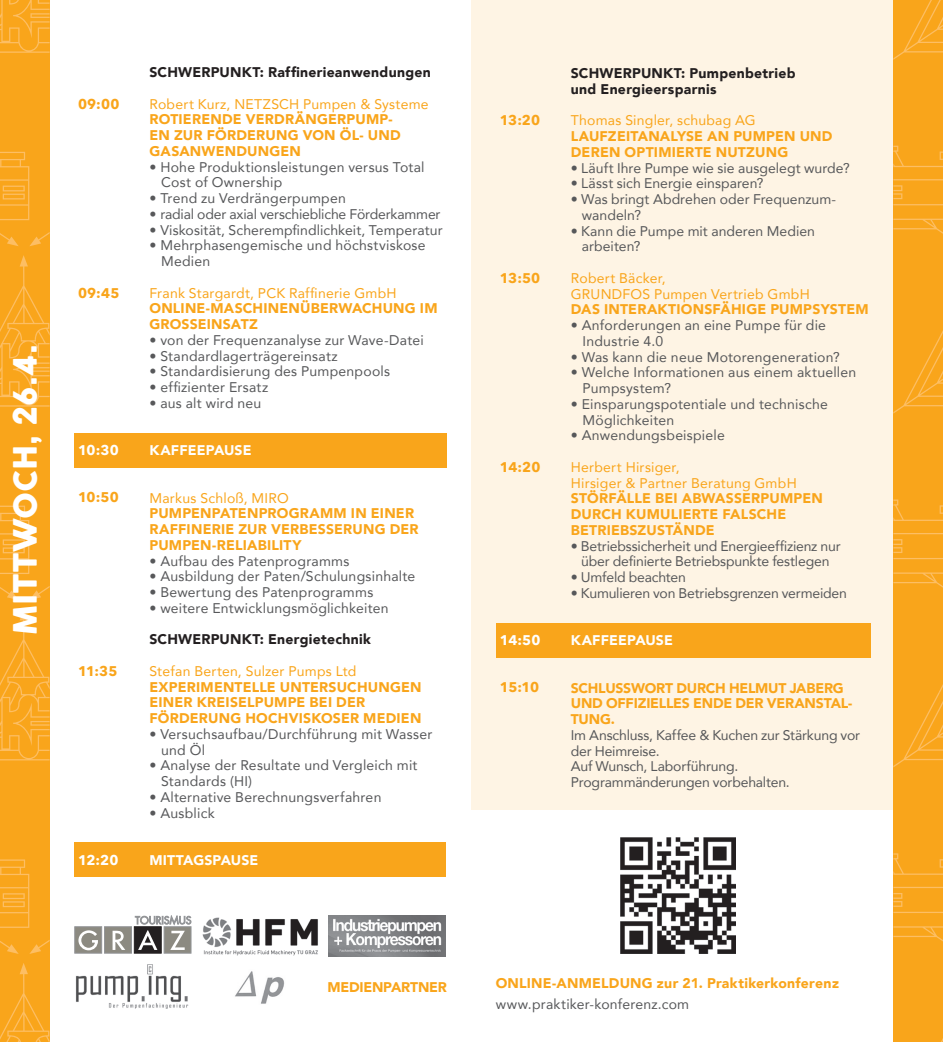
<style>
.page{position:relative;width:943px;height:1042px;background:#fff}
.page>*{position:absolute;margin:0;border:0;box-sizing:border-box;transform-origin:0 0}
.t1{font:31.5px "COCOGOOSE";letter-spacing:-.01em;color:#fff}
.t2{font:14px/15.8px "Avenir";letter-spacing:.015em;color:#57585a}
.t3{font:900 14px/15.8px "Avenir";letter-spacing:.015em;color:#f9a51b}
.t4{font:14px/15.8px "Avenir";letter-spacing:.015em;color:#f9a51b}
.t5{font:14px/15.8px "Avenir";letter-spacing:-.015em;color:#57585a;text-align:center}
.t6{font:14px/15.8px "Avenir";letter-spacing:-.01em;color:#57585a}
.t7{font:900 14px/15.8px "Avenir";letter-spacing:.02em;color:#231f20}
.t8{font:900 14px/15.8px "Avenir";letter-spacing:-.015em;color:#f9a51b}
.t9{font:700 14px "Avenir Next";letter-spacing:.005em;color:#f9a51b}
.t10{font:900 14px "Avenir";letter-spacing:.01em;color:#fff}
.t11{font:700 14px "Avenir Next";letter-spacing:-.015em;color:#fff}
</style>
<div class="page">
<div style="left:471px;top:0;width:422px;height:809px;background:#fef4e4"></div>
<div style="left:74px;top:843px;width:371px;height:34px;background:#f9a51b"></div>
<img style="left:620px;top:838px;width:116px;height:115px">
<div style="left:496px;top:623px;width:374px;height:34px;background:#f9a51b"></div>
<img style="left:202px;top:917px;width:116px;height:39px">
<img style="left:329px;top:915px;width:116px;height:41px">
<img style="left:235px;top:971px;width:50px;height:33px">
<img style="left:76px;top:964px;width:113px;height:45px">
<div style="left:75px;top:926px;width:27px;height:27px;background:#8c8a81;border:1px solid #939598"></div>
<svg style="left:78px;top:930px;width:20px;height:20px"></svg>
<div style="left:104px;top:926px;width:28px;height:27px;background:#8c8a81;border:1px solid #939598"></div>
<svg style="left:113px;top:931px;width:12px;height:19px"></svg>
<div style="left:164px;top:926px;width:27px;height:27px;background:#8c8a81"></div>
<div style="left:134px;top:926px;width:27px;height:27px;background:#231f20;border:1px solid #231f20"></div>
<svg style="left:135px;top:915px;width:56px;height:35px"></svg>
<div style="left:0;top:0;width:50px;height:1042px;background:#f9a51b"></div>
<div style="left:893px;top:0;width:50px;height:1042px;background:#f9a51b"></div>
<svg style="left:0;top:963px;width:50px;height:79px"></svg>
<svg style="left:0;top:859px;width:50px;height:95px"></svg>
<svg style="left:0;top:609px;width:50px;height:151px"></svg>
<svg style="left:0;top:506px;width:50px;height:94px"></svg>
<svg style="left:0;top:255px;width:50px;height:152px"></svg>
<svg style="left:0;top:152px;width:50px;height:94px"></svg>
<svg style="left:0;top:0;width:50px;height:53px"></svg>
<svg style="left:893px;top:853px;width:50px;height:88px"></svg>
<svg style="left:893px;top:684px;width:50px;height:83px"></svg>
<svg style="left:893px;top:499px;width:50px;height:89px"></svg>
<svg style="left:893px;top:330px;width:50px;height:84px"></svg>
<svg style="left:893px;top:146px;width:50px;height:88px"></svg>
<svg style="left:893px;top:0;width:50px;height:60px"></svg>
<div style="left:74px;top:433px;width:372px;height:35px;background:#f9a51b"></div>
<h1 class="t1" style="left:1px;top:635px;width:292px;rotate:-90deg">MITTWOCH, 26.4.</h1>
<p class="t9" style="left:78px;top:91px;width:43px">09:00</p>
<p class="t9" style="left:78px;top:280px;width:43px">09:45</p>
<p class="t11" style="left:78px;top:438px;width:42px">10:30</p>
<p class="t9" style="left:78px;top:485px;width:42px">10:50</p>
<p class="t9" style="left:78px;top:658px;width:41px">11:35</p>
<p class="t11" style="left:78px;top:847px;width:42px">12:20</p>
<p class="t7" style="left:149px;top:64px;width:283px">SCHWERPUNKT: Raffinerieanwendungen</p>
<p class="t4" style="left:149px;top:95px;width:281px">Robert Kurz, NETZSCH Pumpen &amp; Systeme</p>
<p class="t3" style="left:149px;top:111px;width:253px">ROTIERENDE VERDRÄNGERPUMP-<br>EN ZUR FÖRDERUNG VON ÖL- UND<br>GASANWENDUNGEN</p>
<p class="t2" style="left:161px;top:158px;width:265px;text-indent:-12px">• Hohe Produktionsleistungen versus Total<br>Cost of Ownership</p>
<p class="t2" style="left:149px;top:190px;width:198px">• Trend zu Verdrängerpumpen</p>
<p class="t5" style="left:149px;top:206px;width:292px">• radial oder axial verschiebliche Förderkammer</p>
<p class="t2" style="left:149px;top:221px;width:295px">• Viskosität, Scherempfindlichkeit, Temperatur</p>
<p class="t2" style="left:161px;top:237px;width:266px;text-indent:-12px">• Mehrphasengemische und höchstviskose<br>Medien</p>
<p class="t4" style="left:149px;top:284px;width:249px">Frank Stargardt, PCK Raffinerie GmbH</p>
<p class="t3" style="left:149px;top:300px;width:289px">ONLINE-MASCHINENÜBERWACHUNG IM<br>GROSSEINSATZ</p>
<p class="t2" style="left:149px;top:332px;width:276px">• von der Frequenzanalyse zur Wave-Datei</p>
<p class="t2" style="left:149px;top:347px;width:190px">• Standardlagerträgereinsatz</p>
<p class="t2" style="left:149px;top:363px;width:242px">• Standardisierung des Pumpenpools</p>
<p class="t2" style="left:149px;top:379px;width:120px">• effizienter Ersatz</p>
<p class="t2" style="left:149px;top:395px;width:113px">• aus alt wird neu</p>
<p class="t10" style="left:149px;top:438px;width:104px">KAFFEEPAUSE</p>
<p class="t4" style="left:149px;top:489px;width:141px">Markus Schloß, MIRO</p>
<p class="t3" style="left:149px;top:505px;width:271px">PUMPENPATENPROGRAMM IN EINER<br>RAFFINERIE ZUR VERBESSERUNG DER<br>PUMPEN-RELIABILITY</p>
<p class="t2" style="left:149px;top:552px;width:201px">• Aufbau des Patenprogramms</p>
<p class="t2" style="left:149px;top:568px;width:267px">• Ausbildung der Paten/Schulungsinhalte</p>
<p class="t2" style="left:149px;top:584px;width:225px">• Bewertung des Patenprogramms</p>
<p class="t2" style="left:149px;top:599px;width:241px">• weitere Entwicklungsmöglichkeiten</p>
<p class="t7" style="left:149px;top:631px;width:223px">SCHWERPUNKT: Energietechnik</p>
<p class="t4" style="left:149px;top:662px;width:208px">Stefan Berten, Sulzer Pumps Ltd</p>
<p class="t3" style="left:149px;top:678px;width:274px">EXPERIMENTELLE UNTERSUCHUNGEN<br>EINER KREISELPUMPE BEI DER<br>FÖRDERUNG HOCHVISKOSER MEDIEN</p>
<p class="t2" style="left:161px;top:725px;width:273px;text-indent:-12px">• Versuchsaufbau/Durchführung mit Wasser und Öl</p>
<p class="t2" style="left:161px;top:757px;width:258px;text-indent:-12px">• Analyse der Resultate und Vergleich mit<br>Standards (HI)</p>
<p class="t2" style="left:149px;top:788px;width:233px">• Alternative Berechnungsverfahren</p>
<p class="t2" style="left:149px;top:804px;width:67px">• Ausblick</p>
<p class="t10" style="left:149px;top:848px;width:110px">MITTAGSPAUSE</p>
<p class="t8" style="left:327px;top:978px;width:121px">MEDIENPARTNER</p>
<p class="t9" style="left:500px;top:108px;width:42px">13:20</p>
<p class="t9" style="left:500px;top:266px;width:42px">13:50</p>
<p class="t9" style="left:500px;top:455px;width:42px">14:20</p>
<p class="t11" style="left:500px;top:628px;width:42px">14:50</p>
<p class="t9" style="left:500px;top:675px;width:41px">15:10</p>
<p class="t7" style="left:571px;top:65px;width:226px">SCHWERPUNKT: Pumpenbetrieb und Energieersparnis</p>
<p class="t4" style="left:571px;top:112px;width:186px">Thomas Singler, schubag AG</p>
<p class="t3" style="left:571px;top:128px;width:263px">LAUFZEITANALYSE AN PUMPEN UND<br>DEREN OPTIMIERTE NUTZUNG</p>
<p class="t2" style="left:571px;top:159px;width:280px">• Läuft Ihre Pumpe wie sie ausgelegt wurde?</p>
<p class="t2" style="left:571px;top:175px;width:194px">• Lässt sich Energie einsparen?</p>
<p class="t2" style="left:582px;top:191px;width:256px;text-indent:-11px">• Was bringt Abdrehen oder Frequenzum&shy;wandeln?</p>
<p class="t2" style="left:582px;top:222px;width:234px;text-indent:-11px">• Kann die Pumpe mit anderen Medien arbeiten?</p>
<p class="t4" style="left:571px;top:270px;width:240px">Robert Bäcker,<br>GRUNDFOS Pumpen Vertrieb GmbH</p>
<p class="t3" style="left:571px;top:301px;width:299px">DAS INTERAKTIONSFÄHIGE PUMPSYSTEM</p>
<p class="t2" style="left:582px;top:317px;width:245px;text-indent:-12px">• Anforderungen an eine Pumpe für die<br>Industrie 4.0</p>
<p class="t2" style="left:571px;top:348px;width:270px">• Was kann die neue Motorengeneration?</p>
<p class="t2" style="left:582px;top:364px;width:275px;text-indent:-12px">• Welche Informationen aus einem aktuellen<br>Pumpsystem?</p>
<p class="t2" style="left:582px;top:396px;width:247px;text-indent:-12px">• Einsparungspotentiale und technische<br>Möglichkeiten</p>
<p class="t2" style="left:571px;top:427px;width:156px">• Anwendungsbeispiele</p>
<p class="t4" style="left:571px;top:459px;width:227px">Herbert Hirsiger,<br>Hirsiger &amp; Partner Beratung GmbH</p>
<p class="t3" style="left:571px;top:490px;width:253px">STÖRFÄLLE BEI ABWASSERPUMPEN<br>DURCH KUMULIERTE FALSCHE<br>BETRIEBSZUSTÄNDE</p>
<p class="t5" style="left:571px;top:537px;width:271px">• Betriebssicherheit und Energieeffizienz nur über definierte Betriebspunkte festlegen</p>
<p class="t5" style="left:571px;top:569px;width:117px">• Umfeld beachten</p>
<p class="t5" style="left:571px;top:585px;width:277px">• Kumulieren von Betriebsgrenzen vermeiden</p>
<p class="t10" style="left:571px;top:628px;width:104px">KAFFEEPAUSE</p>
<p class="t8" style="left:571px;top:679px;width:283px">SCHLUSSWORT DURCH HELMUT JABERG<br>UND OFFIZIELLES ENDE DER VERANSTAL-<br>TUNG.</p>
<p class="t6" style="left:571px;top:726px;width:291px">Im Anschluss, Kaffee &amp; Kuchen zur Stärkung vor der Heimreise.<br>Auf Wunsch, Laborführung.<br>Programmänderungen vorbehalten.</p>
<p class="t3" style="left:496px;top:975px;width:345px">ONLINE-ANMELDUNG zur 21. Praktikerkonferenz</p>
<p class="t2" style="left:496px;top:996px;width:195px">www.praktiker-konferenz.com</p>
</div>
